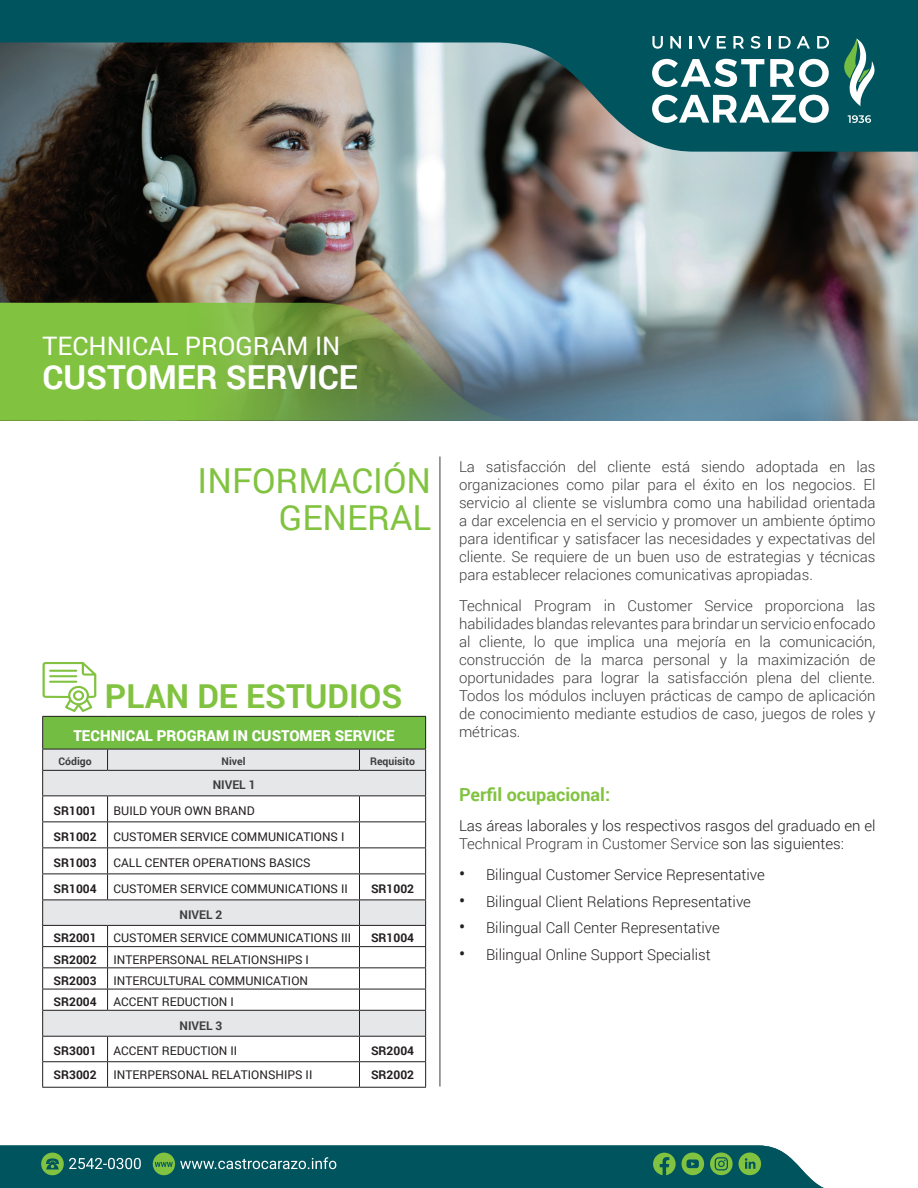
<style>
.page{position:relative;width:918px;height:1188px;background:#fff}
.page>*{position:absolute;margin:0;border:0;box-sizing:border-box;transform-origin:0 0}
.t1{font:34.5px/37.5px "Roboto";color:#81c340;text-align:right}
.t2{font:700 33px "Roboto";color:#fff}
.t3{font:700 33px "Roboto";color:#81c340}
.t4{font:25.5px "Roboto";color:#fff}
.t5{font:700 18px "Roboto";color:#81c340}
.t6{font:300 15px/18px "Roboto";color:#3e3e3f;text-align:justify}
.t7{font:300 15px/18px "Roboto";color:#231f20}
.t8{font:900 15px "Roboto";color:#fff}
.t9{font:12px "Roboto";color:#231f20}
.t10{font:700 12px "Roboto";color:#231f20}
.t11{font:700 12px "Roboto";color:#3e3e3f}
.t12{font:700 10.5px "Roboto";color:#3e3e3f}
.s1{color:#3e3e3f}
.s2{font-weight:400;font-size:18px}
</style>
<div class="page">
<img style="left:0;top:152px;width:918px;height:269px">
<svg style="left:0;top:0;width:918px;height:152px;background:#3c6365"></svg>
<svg style="left:652px;top:36px;width:11px;height:13px"></svg>
<svg style="left:670px;top:36px;width:11px;height:13px"></svg>
<svg style="left:689px;top:36px;width:3px;height:13px"></svg>
<svg style="left:698px;top:36px;width:13px;height:13px"></svg>
<svg style="left:717px;top:36px;width:9px;height:13px"></svg>
<svg style="left:733px;top:36px;width:11px;height:13px"></svg>
<svg style="left:751px;top:36px;width:9px;height:13px"></svg>
<svg style="left:768px;top:36px;width:2px;height:13px"></svg>
<svg style="left:779px;top:36px;width:12px;height:13px"></svg>
<svg style="left:797px;top:36px;width:13px;height:13px"></svg>
<svg style="left:817px;top:36px;width:12px;height:13px"></svg>
<svg style="left:652px;top:95px;width:177px;height:28px"></svg>
<svg style="left:652px;top:59px;width:112px;height:28px"></svg>
<svg style="left:770px;top:59px;width:59px;height:28px"></svg>
<svg style="left:848px;top:115px;width:23px;height:8px"></svg>
<svg style="left:840px;top:38px;width:35px;height:68px"></svg>
<svg style="left:0;top:1145px;width:824px;height:43px;background:#146365"></svg>
<svg style="left:0;top:303px;width:532px;height:118px;background:#7aa957"></svg>
<hr style="left:440px;top:457px;width:1px;height:630px;background:#3e3e3f">
<svg style="left:43px;top:662px;width:53px;height:50px"></svg>
<div style="left:43px;top:716px;width:383px;height:33px;background:#74bd43"></div>
<svg style="left:43px;top:750px;width:382px;height:286px"></svg>
<hr style="left:42px;top:716px;width:66px;height:1px;background:#231f20">
<hr style="left:42px;top:717px;width:1px;height:32px;background:#231f20">
<hr style="left:108px;top:716px;width:252px;height:1px;background:#231f20">
<hr style="left:360px;top:716px;width:66px;height:1px;background:#231f20">
<hr style="left:425px;top:717px;width:1px;height:32px;background:#231f20">
<hr style="left:42px;top:749px;width:66px;height:1px;background:#231f20">
<hr style="left:108px;top:749px;width:252px;height:1px;background:#231f20">
<svg style="left:107px;top:749px;width:1px;height:21px"></svg>
<hr style="left:360px;top:749px;width:66px;height:1px;background:#231f20">
<svg style="left:359px;top:749px;width:1px;height:21px"></svg>
<hr style="left:42px;top:770px;width:66px;height:1px;background:#231f20">
<hr style="left:108px;top:770px;width:252px;height:1px;background:#231f20">
<hr style="left:360px;top:770px;width:66px;height:1px;background:#231f20">
<hr style="left:42px;top:795px;width:66px;height:1px;background:#231f20">
<hr style="left:108px;top:795px;width:252px;height:1px;background:#231f20">
<hr style="left:360px;top:795px;width:66px;height:1px;background:#231f20">
<hr style="left:42px;top:821px;width:66px;height:1px;background:#231f20">
<hr style="left:108px;top:821px;width:252px;height:1px;background:#231f20">
<hr style="left:360px;top:821px;width:66px;height:1px;background:#231f20">
<hr style="left:42px;top:847px;width:66px;height:1px;background:#231f20">
<hr style="left:108px;top:847px;width:252px;height:1px;background:#231f20">
<hr style="left:360px;top:847px;width:66px;height:1px;background:#231f20">
<hr style="left:42px;top:874px;width:66px;height:1px;background:#231f20">
<hr style="left:108px;top:874px;width:252px;height:1px;background:#231f20">
<svg style="left:107px;top:796px;width:1px;height:104px"></svg>
<hr style="left:360px;top:874px;width:66px;height:1px;background:#231f20">
<hr style="left:42px;top:900px;width:66px;height:1px;background:#231f20">
<hr style="left:108px;top:900px;width:252px;height:1px;background:#231f20">
<hr style="left:360px;top:900px;width:66px;height:1px;background:#231f20">
<hr style="left:42px;top:925px;width:66px;height:1px;background:#231f20">
<hr style="left:108px;top:925px;width:252px;height:1px;background:#231f20">
<hr style="left:360px;top:925px;width:66px;height:1px;background:#231f20">
<hr style="left:42px;top:946px;width:66px;height:1px;background:#231f20">
<hr style="left:108px;top:946px;width:252px;height:1px;background:#231f20">
<hr style="left:360px;top:946px;width:66px;height:1px;background:#231f20">
<hr style="left:42px;top:967px;width:66px;height:1px;background:#231f20">
<hr style="left:108px;top:967px;width:252px;height:1px;background:#231f20">
<hr style="left:360px;top:967px;width:66px;height:1px;background:#231f20">
<hr style="left:42px;top:989px;width:66px;height:1px;background:#231f20">
<hr style="left:108px;top:989px;width:252px;height:1px;background:#231f20">
<svg style="left:107px;top:926px;width:1px;height:84px"></svg>
<hr style="left:360px;top:989px;width:66px;height:1px;background:#231f20">
<hr style="left:42px;top:1010px;width:66px;height:1px;background:#231f20">
<hr style="left:108px;top:1010px;width:252px;height:1px;background:#231f20">
<hr style="left:360px;top:1010px;width:66px;height:1px;background:#231f20">
<hr style="left:42px;top:1036px;width:66px;height:1px;background:#231f20">
<hr style="left:108px;top:1036px;width:252px;height:1px;background:#231f20">
<hr style="left:360px;top:1036px;width:66px;height:1px;background:#231f20">
<hr style="left:42px;top:1061px;width:66px;height:1px;background:#231f20">
<svg style="left:42px;top:749px;width:1px;height:338px"></svg>
<hr style="left:108px;top:1061px;width:252px;height:1px;background:#231f20">
<svg style="left:107px;top:1037px;width:1px;height:50px"></svg>
<hr style="left:360px;top:1061px;width:66px;height:1px;background:#231f20">
<svg style="left:359px;top:796px;width:1px;height:291px"></svg>
<svg style="left:425px;top:749px;width:1px;height:338px"></svg>
<hr style="left:42px;top:1087px;width:66px;height:1px;background:#231f20">
<hr style="left:108px;top:1087px;width:252px;height:1px;background:#231f20">
<hr style="left:360px;top:1087px;width:66px;height:1px;background:#231f20">
<h3 class="t4" style="left:43px;top:328px;width:299px">TECHNICAL PROGRAM IN</h3>
<h2 class="t2" style="left:43px;top:354px;width:317px">CUSTOMER SERVICE</h2>
<h1 class="t1" style="left:198px;top:460px;width:235px">INFORMACIÓN<br>GENERAL</h1>
<h2 class="t3" style="left:105px;top:673px;width:299px">PLAN DE ESTUDIOS</h2>
<p class="t8" style="left:73px;top:725px;width:323px">TECHNICAL PROGRAM IN CUSTOMER SERVICE</p>
<p class="t12" style="left:59px;top:754px;width:35px">Código</p>
<p class="t12" style="left:222px;top:754px;width:25px">Nivel</p>
<p class="t12" style="left:370px;top:754px;width:46px">Requisito</p>
<p class="t11" style="left:213px;top:777px;width:44px">NIVEL 1</p>
<p class="t10" style="left:54px;top:802px;width:45px">SR1001</p>
<p class="t9" style="left:114px;top:802px;width:143px">BUILD YOUR OWN BRAND</p>
<p class="t10" style="left:54px;top:828px;width:45px">SR1002</p>
<p class="t9" style="left:114px;top:828px;width:232px">CUSTOMER SERVICE COMMUNICATIONS I</p>
<p class="t10" style="left:54px;top:854px;width:45px">SR1003</p>
<p class="t9" style="left:114px;top:854px;width:198px">CALL CENTER OPERATIONS BASICS</p>
<p class="t10" style="left:54px;top:880px;width:45px">SR1004</p>
<p class="t9" style="left:114px;top:880px;width:236px">CUSTOMER SERVICE COMMUNICATIONS II</p>
<p class="t10" style="left:371px;top:880px;width:45px">SR1002</p>
<p class="t11" style="left:180px;top:906px;width:44px">NIVEL 2</p>
<p class="t10" style="left:54px;top:930px;width:45px">SR2001</p>
<p class="t9" style="left:114px;top:930px;width:239px">CUSTOMER SERVICE COMMUNICATIONS III</p>
<p class="t10" style="left:371px;top:930px;width:45px">SR1004</p>
<p class="t10" style="left:54px;top:951px;width:45px">SR2002</p>
<p class="t9" style="left:114px;top:951px;width:197px">INTERPERSONAL RELATIONSHIPS I</p>
<p class="t10" style="left:54px;top:972px;width:45px">SR2003</p>
<p class="t9" style="left:114px;top:972px;width:196px">INTERCULTURAL COMMUNICATION</p>
<p class="t10" style="left:54px;top:993px;width:45px">SR2004</p>
<p class="t9" style="left:114px;top:993px;width:122px">ACCENT REDUCTION I</p>
<p class="t11" style="left:180px;top:1017px;width:44px">NIVEL 3</p>
<p class="t10" style="left:54px;top:1043px;width:45px">SR3001</p>
<p class="t9" style="left:114px;top:1043px;width:125px">ACCENT REDUCTION II</p>
<p class="t10" style="left:371px;top:1043px;width:45px">SR2004</p>
<p class="t10" style="left:54px;top:1066px;width:45px">SR3002</p>
<p class="t9" style="left:114px;top:1066px;width:200px">INTERPERSONAL RELATIONSHIPS II</p>
<p class="t10" style="left:371px;top:1066px;width:45px">SR2002</p>
<p class="t6" style="left:459px;top:457px;width:418px">La satisfacción del cliente está siendo adoptada en las organizaciones como pilar para el éxito en los negocios. El servicio al cliente se vislumbra como una habilidad orientada a dar excelencia en el servicio y promover un ambiente óptimo para identificar y satisfacer las necesidades y expectativas del cliente. Se requiere de un buen uso de estrategias y técnicas para establecer relaciones comunicativas apropiadas.</p>
<p class="t6" style="left:459px;top:596px;width:418px">Technical Program in Customer Service proporciona las habilidades blandas relevantes para brindar un servicio enfocado al cliente, lo que implica una mejoría en la comunicación, construcción de la marca personal y la maximización de oportunidades para lograr la satisfacción plena del cliente.<br>Todos los módulos incluyen prácticas de campo de aplicación de conocimiento mediante estudios de caso, juegos de roles y métricas.</p>
<p class="t5" style="left:459px;top:782px;width:153px">Perfil ocupacional:</p>
<p class="t7" style="left:459px;top:817px;width:418px">Las áreas laborales y los respectivos rasgos del graduado en el<br><span class="s1">Technical Program in Customer Service</span> son las siguientes:</p>
<p class="t7" style="left:459px;top:865px;width:307px"><span class="s2">•</span> Bilingual Customer Service Representative</p>
<p class="t7" style="left:459px;top:892px;width:294px"><span class="s2">•</span> Bilingual Client Relations Representative</p>
<p class="t7" style="left:459px;top:918px;width:262px"><span class="s2">•</span> Bilingual Call Center Representative</p>
<p class="t7" style="left:459px;top:945px;width:253px"><span class="s2">•</span> Bilingual Online Support Specialist</p>
</div>
